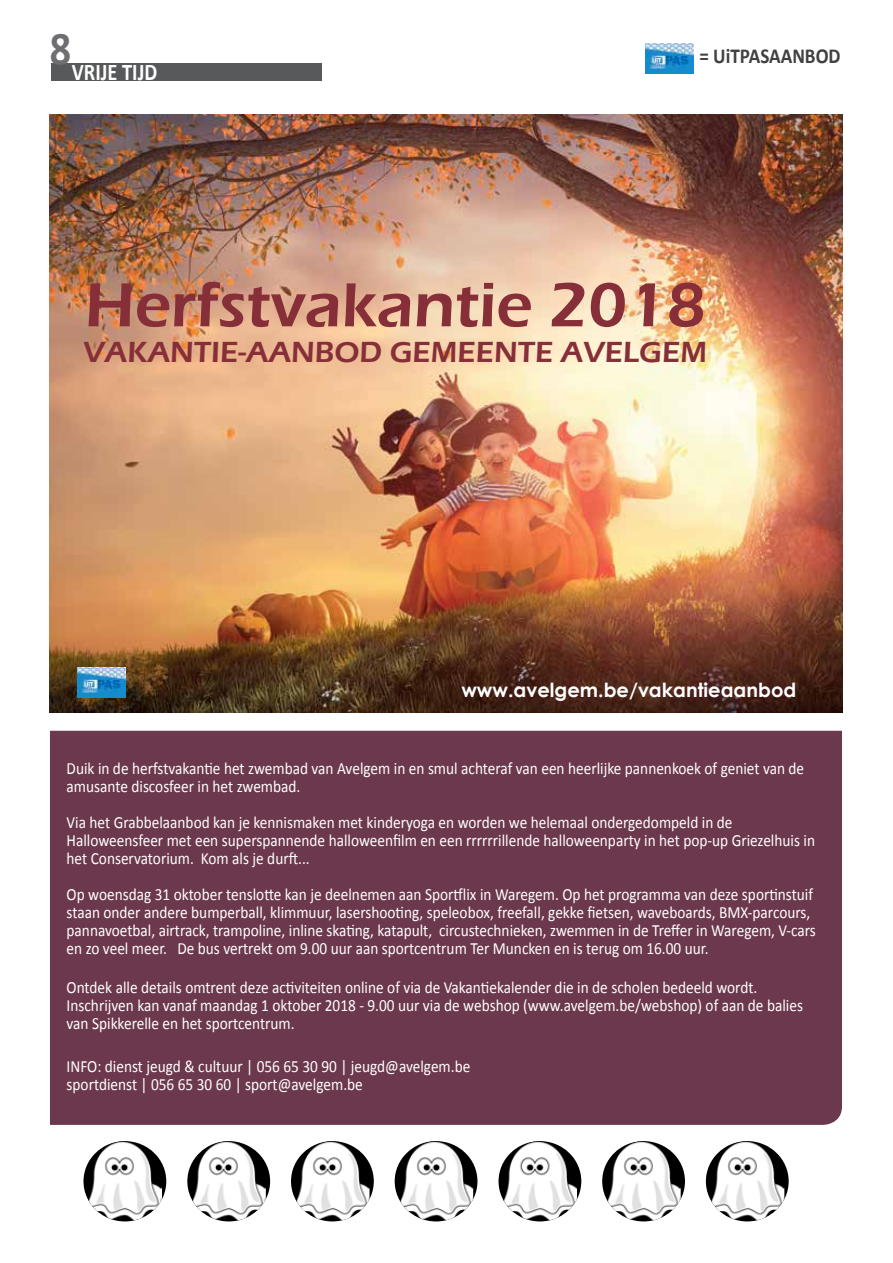
<style>
.page{position:relative;width:893px;height:1263px;background:#fff}
.page>*{position:absolute;margin:0;border:0;box-sizing:border-box;transform-origin:0 0}
.t1{font:600 64.5px "Eras ITC";color:#872f38}
.t2{font:700 47.1px "Calibri";color:#6d6e71;scale:.89 1}
.t3{font:600 30px "Eras ITC";color:#872f38}
.t4{font:700 24px "Calibri";color:#fff;scale:.85 1}
.t5{font:700 21.3px "Calibri";color:#414042;scale:.89 1}
.t6{font:700 19.5px "Century Gothic";color:#fff}
.t7{font:17.1px/18px "Calibri";color:#fff;scale:.89 1}
</style>
<div class="page">
<div style="left:51px;top:63px;width:271px;height:17px;background:#58595b"></div>
<img style="left:645px;top:43px;width:48px;height:31px">
<div style="left:50px;top:730px;width:792px;height:395px;background:#6c384d"></div>
<img style="left:50px;top:115px;width:792px;height:597px">
<img style="left:78px;top:667px;width:47px;height:31px">
<div style="left:602px;top:1141px;width:83px;height:80px;background:#000;border-radius:50%"></div>
<img style="left:606px;top:1141px;width:75px;height:80px">
<svg style="left:706px;top:1141px;width:83px;height:80px"></svg>
<img style="left:710px;top:1141px;width:74px;height:80px">
<div style="left:498px;top:1141px;width:83px;height:80px;background:#000;border-radius:50%"></div>
<img style="left:503px;top:1141px;width:74px;height:80px">
<svg style="left:291px;top:1141px;width:83px;height:80px"></svg>
<img style="left:295px;top:1141px;width:74px;height:80px">
<div style="left:395px;top:1141px;width:82px;height:80px;background:#000;border-radius:50%"></div>
<img style="left:399px;top:1141px;width:74px;height:80px">
<div style="left:187px;top:1141px;width:83px;height:80px;background:#000;border-radius:50%"></div>
<img style="left:192px;top:1141px;width:74px;height:80px">
<svg style="left:83px;top:1141px;width:83px;height:80px"></svg>
<img style="left:88px;top:1141px;width:74px;height:80px">
<h2 class="t2" style="left:50px;top:18px;width:25px">8</h2>
<h3 class="t4" style="left:72px;top:57px;width:102px">VRIJE TIJD</h3>
<p class="t5" style="left:699px;top:43px;width:160px">= UiTPASAANBOD</p>
<h1 class="t1" style="left:85px;top:268px;width:623px">Herfstvakantie 2018</h1>
<h3 class="t3" style="left:84px;top:335px;width:625px">VAKANTIE-AANBOD GEMEENTE AVELGEM</h3>
<p class="t6" style="left:461px;top:675px;width:337px">www.avelgem.be/vakantieaanbod</p>
<p class="t7" style="left:67px;top:759px;width:830px">Duik in de herfstvakantie het zwembad van Avelgem in en smul achteraf van een heerlijke pannenkoek of geniet van de amusante discosfeer in het zwembad.</p>
<p class="t7" style="left:67px;top:813px;width:842px">Via het Grabbelaanbod kan je kennismaken met kinderyoga en worden we helemaal ondergedompeld in de<br>Halloweensfeer met een superspannende halloweenfilm en een rrrrrrillende halloweenparty in het pop-up Griezelhuis in het Conservatorium. Kom als je durft...</p>
<p class="t7" style="left:67px;top:885px;width:843px">Op woensdag 31 oktober tenslotte kan je deelnemen aan Sportflix in Waregem. Op het programma van deze sportinstuif staan onder andere bumperball, klimmuur, lasershooting, speleobox, freefall, gekke fietsen, waveboards, BMX-parcours, pannavoetbal, airtrack, trampoline, inline skating, katapult, circustechnieken, zwemmen in de Treffer in Waregem, V-cars en zo veel meer. De bus vertrekt om 9.00 uur aan sportcentrum Ter Muncken en is terug om 16.00 uur.</p>
<p class="t7" style="left:67px;top:979px;width:829px">Ontdek alle details omtrent deze activiteiten online of via de Vakantiekalender die in de scholen bedeeld wordt.<br>Inschrijven kan vanaf maandag 1 oktober 2018 - 9.00 uur via de webshop (www.avelgem.be/webshop) of aan de balies van Spikkerelle en het sportcentrum.</p>
<p class="t7" style="left:67px;top:1058px;width:455px">INFO: dienst jeugd &amp; cultuur | 056 65 30 90 | jeugd@avelgem.be sportdienst | 056 65 30 60 | sport@avelgem.be</p>
</div>
